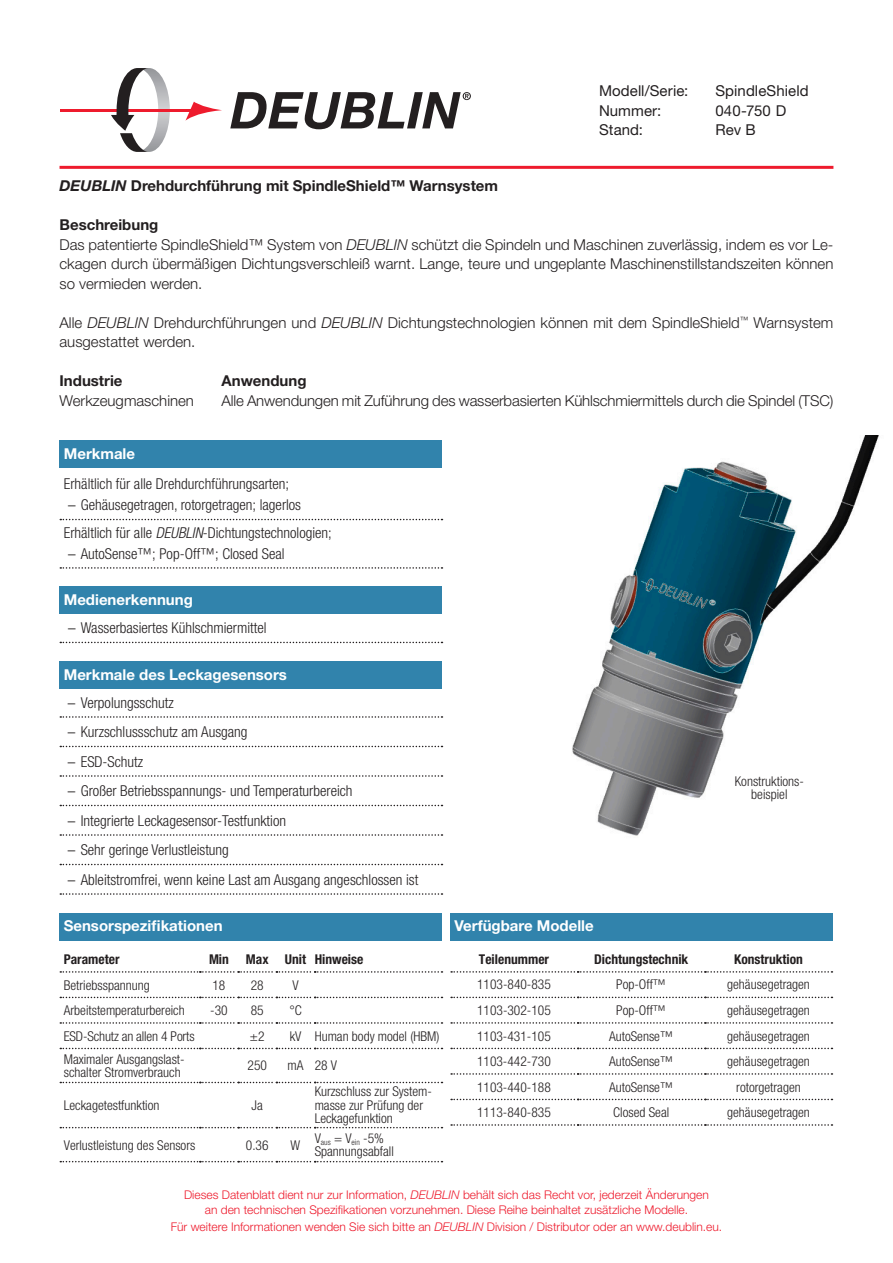
<style>
.page{position:relative;width:893px;height:1263px;background:#fff}
.page>*{position:absolute;margin:0;border:0;box-sizing:border-box;transform-origin:0 0}
.t1{font:300 15px/19.5px "Helvetica Neue LT Pro";color:#231f20}
.t2{font:300 condensed 15px/27.3px "Helvetica Neue LT Pro";color:#231f20}
.t3{font:700 15px "Helvetica Neue LT Pro";color:#fff}
.t4{font:700 15px "Helvetica Neue LT Pro";color:#231f20}
.t5{font:15px/19.5px "Helvetica Neue LT Pro";letter-spacing:.005em;color:#231f20}
.t6{font:300 condensed 13.5px/13.5px "Helvetica Neue LT Pro";color:#231f20}
.t7{font:700 condensed 13.5px "Helvetica Neue LT Pro";color:#231f20}
.t8{font:300 12px/15px "Helvetica Neue LT Pro";color:#ee1b2d;text-align:center}
.s1{font-style:italic}
.s2{font-weight:700}
.s3{font-stretch:normal}
</style>
<div class="page">
<hr style="left:60px;top:166px;width:773px;height:3px;background:#ee1b2d">
<svg style="left:185px;top:102px;width:37px;height:19px"></svg>
<hr style="left:128px;top:109px;width:66px;height:2px;background:#ee1b2d">
<hr style="left:60px;top:109px;width:57px;height:2px;background:#ee1b2d">
<svg style="left:230px;top:92px;width:241px;height:37px"></svg>
<svg style="left:111px;top:68px;width:59px;height:84px"></svg>
<img style="left:572px;top:436px;width:307px;height:400px">
<div style="left:60px;top:441px;width:382px;height:27px;background:#3183ac"></div>
<svg style="left:60px;top:519px;width:382px;height:1px"></svg>
<svg style="left:60px;top:567px;width:382px;height:2px"></svg>
<div style="left:60px;top:587px;width:382px;height:27px;background:#3183ac"></div>
<svg style="left:60px;top:642px;width:382px;height:1px"></svg>
<div style="left:60px;top:661px;width:382px;height:28px;background:#3183ac"></div>
<svg style="left:60px;top:716px;width:382px;height:2px"></svg>
<svg style="left:60px;top:746px;width:382px;height:1px"></svg>
<svg style="left:60px;top:775px;width:382px;height:2px"></svg>
<svg style="left:60px;top:805px;width:382px;height:1px"></svg>
<svg style="left:60px;top:834px;width:382px;height:2px"></svg>
<svg style="left:60px;top:864px;width:382px;height:1px"></svg>
<svg style="left:60px;top:893px;width:382px;height:2px"></svg>
<div style="left:60px;top:913px;width:382px;height:27px;background:#3183ac"></div>
<svg style="left:60px;top:971px;width:382px;height:2px"></svg>
<svg style="left:60px;top:997px;width:382px;height:1px"></svg>
<svg style="left:60px;top:1022px;width:382px;height:2px"></svg>
<svg style="left:60px;top:1048px;width:382px;height:1px"></svg>
<svg style="left:60px;top:1082px;width:382px;height:1px"></svg>
<svg style="left:60px;top:1127px;width:382px;height:1px"></svg>
<svg style="left:60px;top:1161px;width:382px;height:1px"></svg>
<div style="left:450px;top:913px;width:383px;height:27px;background:#3183ac"></div>
<svg style="left:451px;top:971px;width:381px;height:2px"></svg>
<svg style="left:451px;top:997px;width:381px;height:1px"></svg>
<svg style="left:451px;top:1022px;width:381px;height:2px"></svg>
<svg style="left:451px;top:1048px;width:381px;height:1px"></svg>
<svg style="left:451px;top:1073px;width:381px;height:2px"></svg>
<svg style="left:451px;top:1099px;width:381px;height:1px"></svg>
<svg style="left:451px;top:1124px;width:381px;height:2px"></svg>
<p class="t5" style="left:599px;top:81px;width:91px">Modell/Serie:<br>Nummer:<br>Stand:</p>
<p class="t5" style="left:715px;top:81px;width:95px">SpindleShield<br>040-750 D<br>Rev B</p>
<p class="t4" style="left:60px;top:177px;width:440px"><span class="s1">DEUBLIN</span> Drehdurchführung mit SpindleShield™ Warnsystem</p>
<p class="t1" style="left:60px;top:215px;width:775px"><span class="s2">Beschreibung<br></span>Das patentierte SpindleShield™ System von <span class="s1">DEUBLIN</span> schützt die Spindeln und Maschinen zuverlässig, indem es vor Le&shy;ckagen durch übermäßigen Dichtungsverschleiß warnt. Lange, teure und ungeplante Maschinenstillstandszeiten können so vermieden werden.</p>
<p class="t1" style="left:60px;top:313px;width:775px">Alle <span class="s1">DEUBLIN</span> Drehdurchführungen und <span class="s1">DEUBLIN</span> Dichtungstechnologien können mit dem SpindleShield<sup>™</sup> Warnsystem ausgestattet werden.</p>
<p class="t4" style="left:60px;top:372px;width:65px">Industrie</p>
<p class="t4" style="left:222px;top:372px;width:87px">Anwendung</p>
<p class="t1" style="left:60px;top:391px;width:136px">Werkzeugmaschinen</p>
<p class="t1" style="left:222px;top:391px;width:613px">Alle Anwendungen mit Zuführung des wasserbasierten Kühlschmiermittels durch die Spindel (TSC)</p>
<p class="t3" style="left:64px;top:444px;width:73px">Merkmale</p>
<p class="t2" style="left:64px;top:470px;width:227px">Erhältlich für alle Drehdurchführungsarten;</p>
<p class="t2" style="left:64px;top:491px;width:270px"><span class="s3">–</span> Gehäusegetragen, rotorgetragen; lagerlos<br>Erhältlich für alle <span class="s1">DEUBLIN</span>-Dichtungstechnologien;</p>
<p class="t2" style="left:68px;top:540px;width:218px"><span class="s3">–</span> AutoSense™; Pop-Off™; Closed Seal</p>
<p class="t3" style="left:64px;top:590px;width:131px">Medienerkennung</p>
<p class="t2" style="left:68px;top:614px;width:200px"><span class="s3">–</span> Wasserbasiertes Kühlschmiermittel</p>
<p class="t3" style="left:64px;top:665px;width:225px">Merkmale des Leckagesensors</p>
<p class="t2" style="left:68px;top:689px;width:107px"><span class="s3">–</span> Verpolungsschutz</p>
<p class="t2" style="left:68px;top:718px;width:181px"><span class="s3">–</span> Kurzschlussschutz am Ausgang</p>
<p class="t2" style="left:68px;top:748px;width:77px"><span class="s3">–</span> ESD-Schutz</p>
<p class="t2" style="left:68px;top:777px;width:286px"><span class="s3">–</span> Großer Betriebsspannungs- und Temperaturbereich</p>
<p class="t2" style="left:68px;top:807px;width:220px"><span class="s3">–</span> Integrierte Leckagesensor-Testfunktion</p>
<p class="t2" style="left:68px;top:836px;width:162px"><span class="s3">–</span> Sehr geringe Verlustleistung</p>
<p class="t2" style="left:68px;top:866px;width:352px"><span class="s3">–</span> Ableitstromfrei, wenn keine Last am Ausgang angeschlossen ist</p>
<p class="t3" style="left:64px;top:916px;width:160px">Sensorspezifikationen</p>
<p class="t7" style="left:64px;top:951px;width:57px">Parameter</p>
<p class="t7" style="left:209px;top:951px;width:21px">Min</p>
<p class="t7" style="left:246px;top:951px;width:119px">Max Unit Hinweise</p>
<p class="t6" style="left:64px;top:978px;width:87px">Betriebsspannung</p>
<p class="t6" style="left:212px;top:978px;width:14px">18</p>
<p class="t6" style="left:251px;top:978px;width:14px">28</p>
<p class="t6" style="left:292px;top:978px;width:8px">V</p>
<p class="t6" style="left:64px;top:1003px;width:122px">Arbeitstemperaturbereich</p>
<p class="t6" style="left:210px;top:1003px;width:19px">-30</p>
<p class="t6" style="left:251px;top:1003px;width:14px">85</p>
<p class="t6" style="left:289px;top:1003px;width:14px">°C</p>
<p class="t6" style="left:64px;top:1029px;width:132px">ESD-Schutz an allen 4 Ports</p>
<p class="t6" style="left:250px;top:1029px;width:16px">±2</p>
<p class="t6" style="left:290px;top:1029px;width:151px">kV Human body model (HBM)</p>
<p class="t6" style="left:64px;top:1052px;width:121px">Maximaler Ausgangslast&shy;schalter Stromverbrauch</p>
<p class="t6" style="left:248px;top:1059px;width:21px">250</p>
<p class="t6" style="left:288px;top:1059px;width:51px">mA 28 V</p>
<p class="t6" style="left:64px;top:1098px;width:97px">Leckagetestfunktion</p>
<p class="t6" style="left:252px;top:1098px;width:13px">Ja</p>
<p class="t6" style="left:735px;top:774px;width:71px;text-align:center">Konstruktions&shy;beispiel</p>
<p class="t3" style="left:455px;top:916px;width:141px">Verfügbare Modelle</p>
<p class="t7" style="left:479px;top:951px;width:72px">Teilenummer</p>
<p class="t7" style="left:594px;top:951px;width:96px">Dichtungstechnik</p>
<p class="t7" style="left:734px;top:951px;width:70px">Konstruktion</p>
<p class="t6" style="left:477px;top:978px;width:75px">1103-840-835</p>
<p class="t6" style="left:616px;top:978px;width:52px">Pop-Off™</p>
<p class="t6" style="left:727px;top:978px;width:84px">gehäusegetragen</p>
<p class="t6" style="left:477px;top:1003px;width:75px">1103-302-105</p>
<p class="t6" style="left:616px;top:1003px;width:52px">Pop-Off™</p>
<p class="t6" style="left:727px;top:1003px;width:84px">gehäusegetragen</p>
<p class="t6" style="left:477px;top:1029px;width:75px">1103-431-105</p>
<p class="t6" style="left:609px;top:1029px;width:66px">AutoSense™</p>
<p class="t6" style="left:727px;top:1029px;width:84px">gehäusegetragen</p>
<p class="t6" style="left:477px;top:1054px;width:75px">1103-442-730</p>
<p class="t6" style="left:609px;top:1054px;width:66px">AutoSense™</p>
<p class="t6" style="left:727px;top:1054px;width:84px">gehäusegetragen</p>
<p class="t6" style="left:477px;top:1080px;width:75px">1103-440-188</p>
<p class="t6" style="left:609px;top:1080px;width:66px">AutoSense™</p>
<p class="t6" style="left:736px;top:1080px;width:66px">rotorgetragen</p>
<p class="t6" style="left:477px;top:1105px;width:75px">1113-840-835</p>
<p class="t6" style="left:613px;top:1105px;width:57px">Closed Seal</p>
<p class="t6" style="left:727px;top:1105px;width:84px">gehäusegetragen</p>
<p class="t6" style="left:315px;top:1085px;width:117px">Kurzschluss zur System&shy;masse zur Prüfung der<br>Leckagefunktion</p>
<p class="t6" style="left:64px;top:1138px;width:133px">Verlustleistung des Sensors</p>
<p class="t6" style="left:246px;top:1138px;width:24px">0.36</p>
<p class="t6" style="left:291px;top:1138px;width:11px">W</p>
<p class="t6" style="left:315px;top:1131px;width:81px">V<sub>aus</sub> = V<sub>ein</sub> -5%<br>Spannungsabfall</p>
<p class="t8" style="left:184px;top:1187px;width:526px">Dieses Datenblatt dient nur zur Information, <span class="s1">DEUBLIN</span> behält sich das Recht vor, jederzeit Änderungen an den technischen Spezifikationen vorzunehmen. Diese Reihe beinhaltet zusätzliche Modelle.</p>
<p class="t8" style="left:171px;top:1219px;width:553px">Für weitere Informationen wenden Sie sich bitte an <span class="s1">DEUBLIN</span> Division / Distributor oder an www.deublin.eu.</p>
</div>
